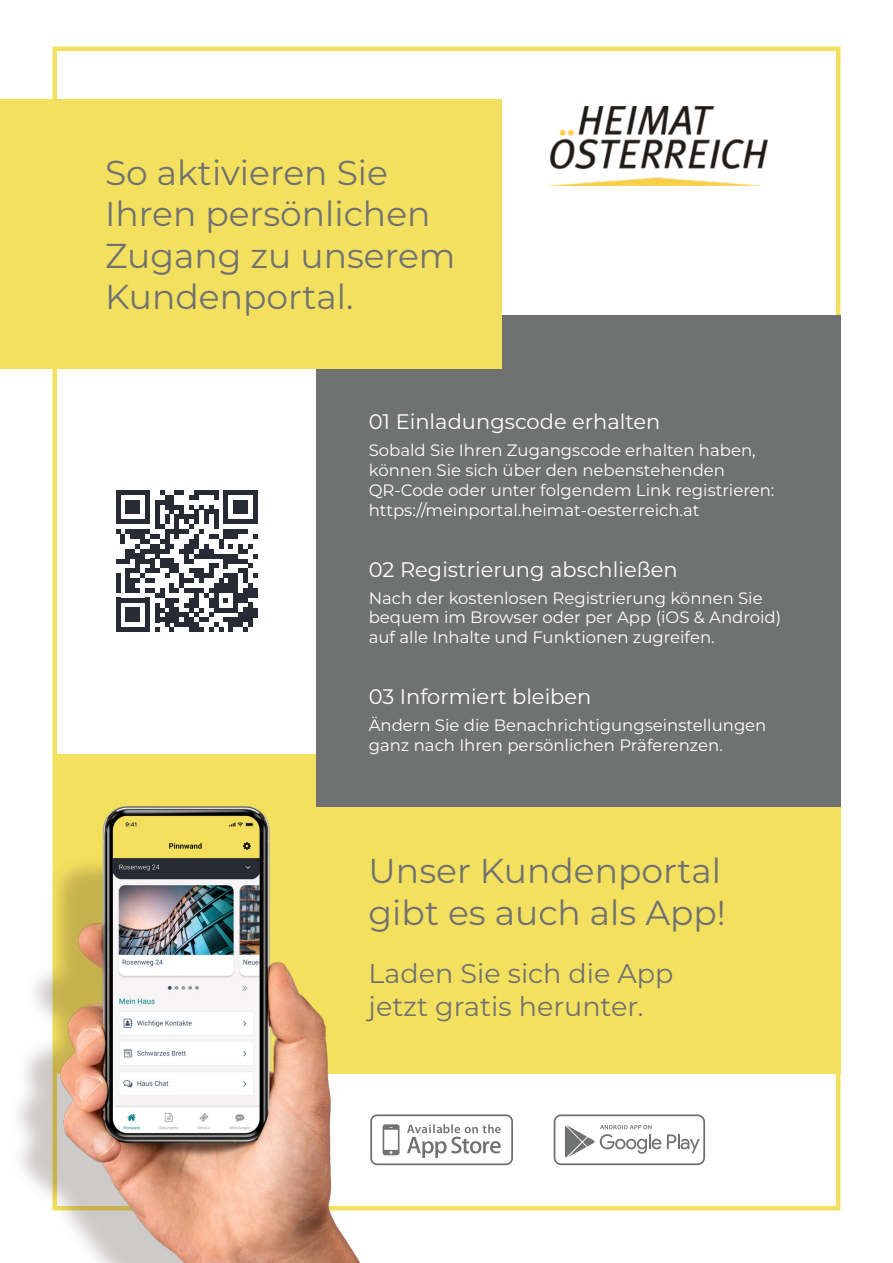
<style>
.page{position:relative;width:893px;height:1263px;background:#fff}
.page>*{position:absolute;margin:0;border:0;box-sizing:border-box;transform-origin:0 0}
.t1{font:34.5px/41.4px "Montserrat";color:#707271}
.t2{font:27px/32.4px "Montserrat";color:#707271}
.t3{font:21px "Montserrat";color:#fff}
.t4{font:16.5px/19.8px "Montserrat";color:#fff}
</style>
<div class="page">
<img style="left:549px;top:106px;width:218px;height:79px">
<div style="left:54px;top:754px;width:786px;height:320px;background:#f4e05f"></div>
<div style="left:316px;top:316px;width:524px;height:293px;background:#707271"></div>
<div style="left:316px;top:609px;width:524px;height:197px;background:#707271"></div>
<div style="left:0;top:99px;width:502px;height:269px;background:#f4e05f"></div>
<svg style="left:457px;top:1114px;width:56px;height:51px"></svg>
<svg style="left:554px;top:1114px;width:151px;height:51px"></svg>
<img style="left:18px;top:725px;width:439px;height:538px">
<svg style="left:116px;top:490px;width:142px;height:142px"></svg>
<div style="left:253px;top:588px;width:5px;height:10px;background:#282b33"></div>
<div style="left:253px;top:608px;width:5px;height:9px;background:#282b33"></div>
<h1 class="t1" style="left:105px;top:151px;width:352px">So aktivieren Sie<br>Ihren persönlichen<br>Zugang zu unserem<br>Kundenportal.</h1>
<p class="t3" style="left:369px;top:407px;width:293px">01 Einladungscode erhalten</p>
<p class="t4" style="left:369px;top:440px;width:407px">Sobald Sie Ihren Zugangscode erhalten haben, können Sie sich über den nebenstehenden QR-Code oder unter folgendem Link registrieren: https://meinportal.heimat-oesterreich.at</p>
<p class="t3" style="left:369px;top:555px;width:310px">02 Registrierung abschließen</p>
<p class="t4" style="left:369px;top:587px;width:414px">Nach der kostenlosen Registrierung können Sie bequem im Browser oder per App (iOS &amp; Android) auf alle Inhalte und Funktionen zugreifen.</p>
<p class="t3" style="left:369px;top:682px;width:224px">03 Informiert bleiben</p>
<p class="t4" style="left:369px;top:715px;width:399px">Ändern Sie die Benachrichtigungseinstellungen ganz nach Ihren persönlichen Präferenzen.</p>
<h1 class="t1" style="left:369px;top:849px;width:359px">Unser Kundenportal gibt es auch als App!</h1>
<h2 class="t2" style="left:369px;top:957px;width:306px">Laden Sie sich die App jetzt gratis herunter.</h2>
</div>
